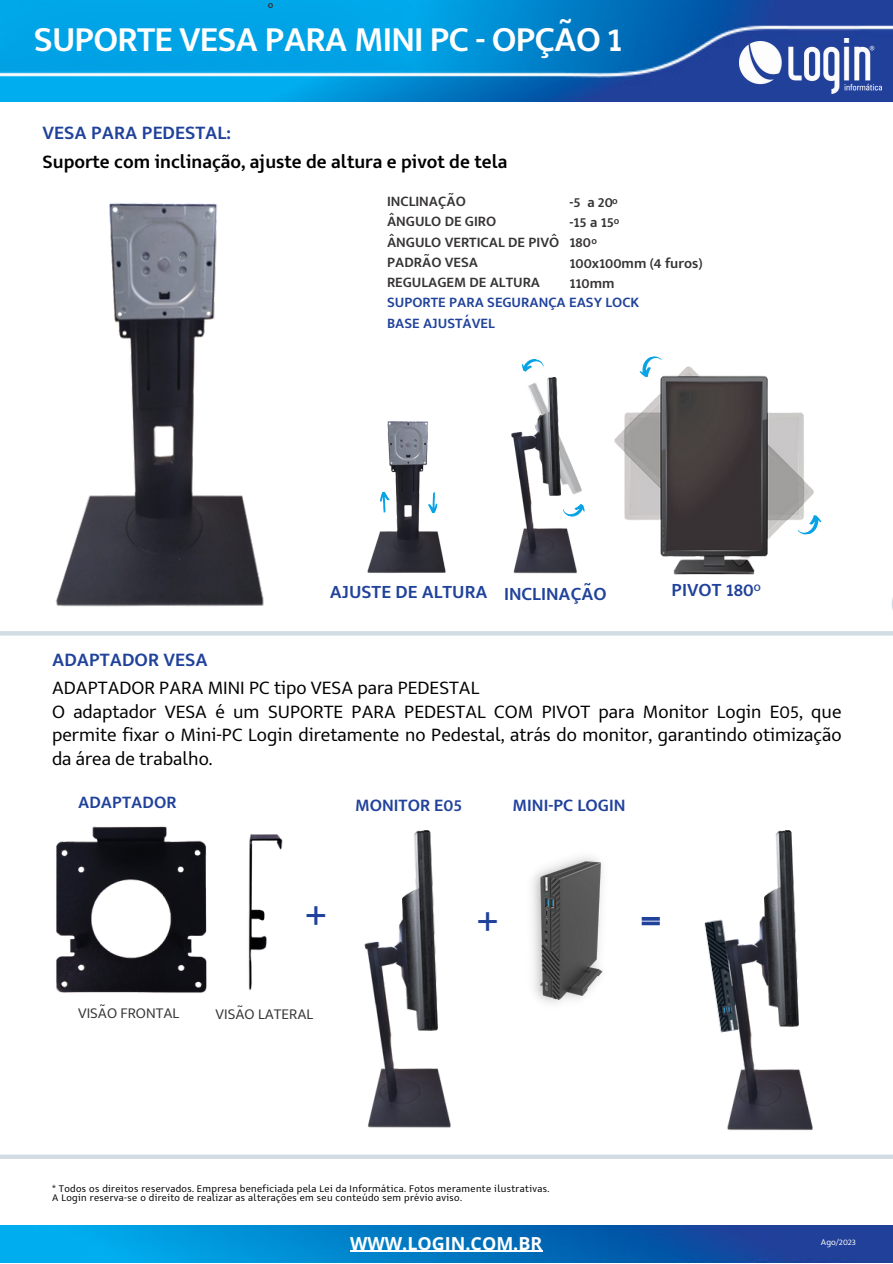
<style>
.page{position:relative;width:893px;height:1264px;background:#fff}
.page>*{position:absolute;margin:0;border:0;box-sizing:border-box;transform-origin:0 0}
.t1{font:700 50.1px "Seb Neue";color:#20429b}
.t2{font:700 40.2px "Seb Neue";color:#20429b}
.t3{font:700 36px "Seb Neue";letter-spacing:-.025em;color:#fff}
.t4{font:300 19.5px/23.5px "Seb Neue";color:#000;text-align:justify}
.t5{font:700 19.5px "Seb Neue";color:#000}
.t6{font:700 19.5px "Seb Neue";color:#20429b}
.t7{font:700 19.05px "Seb Neue";color:#20429b}
.t8{font:700 18px "Open Sans";color:#fff}
.t9{font:700 17.85px "Seb Neue";color:#20429b}
.t10{font:300 15.15px "Seb Neue";color:#363334}
.t11{font:700 14.7px "Seb Neue";color:#363334}
.t12{font:700 14.7px "Seb Neue";color:#20429b}
.t13{font:300 10.5px "Seb Neue";letter-spacing:.035em;color:#000}
.t14{font:700 10.2px "Seb Neue";color:#363334}
.t15{font:700 10.2px "Seb Neue";color:#20429b}
.t16{font:300 9px "Seb Neue";color:#fff}
</style>
<div class="page">
<img style="left:511px;top:432px;width:66px;height:142px">
<svg style="left:0;top:602px;width:892px;height:33px"></svg>
<img style="left:0;top:1225px;width:892px;height:37px">
<img style="left:0;top:0;width:892px;height:101px">
<img style="left:739px;top:38px;width:142px;height:55px">
<img style="left:56px;top:826px;width:151px;height:167px">
<img style="left:248px;top:834px;width:35px;height:157px">
<img style="left:13px;top:203px;width:276px;height:423px">
<img style="left:733px;top:992px;width:75px;height:111px">
<img style="left:764px;top:830px;width:34px;height:196px">
<img style="left:410px;top:830px;width:23px;height:62px">
<img style="left:364px;top:892px;width:82px;height:211px">
<svg style="left:0;top:1103px;width:892px;height:55px"></svg>
<img style="left:532px;top:857px;width:71px;height:146px">
<img style="left:704px;top:900px;width:68px;height:150px">
<img style="left:614px;top:366px;width:200px;height:209px">
<svg style="left:561px;top:498px;width:24px;height:23px"></svg>
<svg style="left:522px;top:359px;width:22px;height:13px"></svg>
<img style="left:367px;top:421px;width:79px;height:152px">
<svg style="left:379px;top:491px;width:11px;height:22px"></svg>
<svg style="left:796px;top:514px;width:26px;height:21px"></svg>
<svg style="left:636px;top:356px;width:29px;height:22px"></svg>
<img style="left:519px;top:383px;width:63px;height:115px">
<img style="left:540px;top:377px;width:20px;height:118px">
<svg style="left:427px;top:491px;width:12px;height:22px"></svg>
<hr style="left:350px;top:1250px;width:192px;height:1px;background:#fff">
<p class="t14" style="left:268px;top:1px;width:7px">o</p>
<p class="t3" style="left:34px;top:24px;width:589px">SUPORTE VESA PARA MINI PC - OPÇÃO 1</p>
<p class="t6" style="left:43px;top:125px;width:190px">VESA PARA PEDESTAL:</p>
<p class="t5" style="left:43px;top:153px;width:466px">Suporte com inclinação, ajuste de altura e pivot de tela</p>
<p class="t11" style="left:387px;top:195px;width:80px">INCLINAÇÃO</p>
<p class="t11" style="left:387px;top:215px;width:111px">ÂNGULO DE GIRO</p>
<p class="t11" style="left:387px;top:236px;width:174px">ÂNGULO VERTICAL DE PIVÔ</p>
<p class="t11" style="left:387px;top:256px;width:92px">PADRÃO VESA</p>
<p class="t11" style="left:387px;top:276px;width:155px">REGULAGEM DE ALTURA</p>
<p class="t12" style="left:387px;top:296px;width:254px">SUPORTE PARA SEGURANÇA EASY LOCK</p>
<p class="t12" style="left:387px;top:316px;width:109px">BASE AJUSTÁVEL</p>
<p class="t11" style="left:569px;top:195px;width:45px">-5 a 20</p>
<p class="t11" style="left:569px;top:216px;width:46px">-15 a 15</p>
<p class="t11" style="left:569px;top:236px;width:23px">180</p>
<p class="t11" style="left:569px;top:256px;width:135px">100x100mm (4 furos)</p>
<p class="t11" style="left:569px;top:277px;width:47px">110mm</p>
<p class="t14" style="left:612px;top:196px;width:7px">o</p>
<p class="t14" style="left:614px;top:216px;width:7px">o</p>
<p class="t14" style="left:591px;top:236px;width:7px">o</p>
<p class="t6" style="left:52px;top:651px;width:157px">ADAPTADOR VESA</p>
<p class="t7" style="left:504px;top:585px;width:104px">INCLINAÇÃO</p>
<p class="t7" style="left:330px;top:584px;width:159px">AJUSTE DE ALTURA</p>
<p class="t7" style="left:671px;top:581px;width:84px">PIVOT 180</p>
<p class="t15" style="left:753px;top:583px;width:9px">O</p>
<p class="t4" style="left:52px;top:677px;width:429px">ADAPTADOR PARA MINI PC tipo VESA para PEDESTAL</p>
<p class="t4" style="left:52px;top:701px;width:790px">O adaptador VESA é um SUPORTE PARA PEDESTAL COM PIVOT para Monitor Login E05, que permite fixar o Mini-PC Login diretamente no Pedestal, atrás do monitor, garantindo otimização da área de trabalho.</p>
<p class="t9" style="left:78px;top:794px;width:100px">ADAPTADOR</p>
<p class="t9" style="left:355px;top:797px;width:108px">MONITOR E05</p>
<p class="t9" style="left:512px;top:797px;width:114px">MINI-PC LOGIN</p>
<p class="t2" style="left:305px;top:896px;width:23px">+</p>
<p class="t2" style="left:477px;top:902px;width:23px">+</p>
<p class="t10" style="left:78px;top:1006px;width:103px">VISÃO FRONTAL</p>
<p class="t10" style="left:216px;top:1007px;width:99px">VISÃO LATERAL</p>
<p class="t1" style="left:640px;top:897px;width:23px">=</p>
<p class="t13" style="left:52px;top:1184px;width:498px">* Todos os direitos reservados. Empresa beneficiada pela Lei da Informática. Fotos meramente ilustrativas.</p>
<p class="t13" style="left:52px;top:1192px;width:411px">A Login reserva-se o direito de realizar as alterações em seu conteúdo sem prévio aviso.</p>
<p class="t8" style="left:350px;top:1230px;width:194px">WWW.LOGIN.COM.BR</p>
<p class="t16" style="left:820px;top:1238px;width:37px">Ago/2023</p>
</div>
